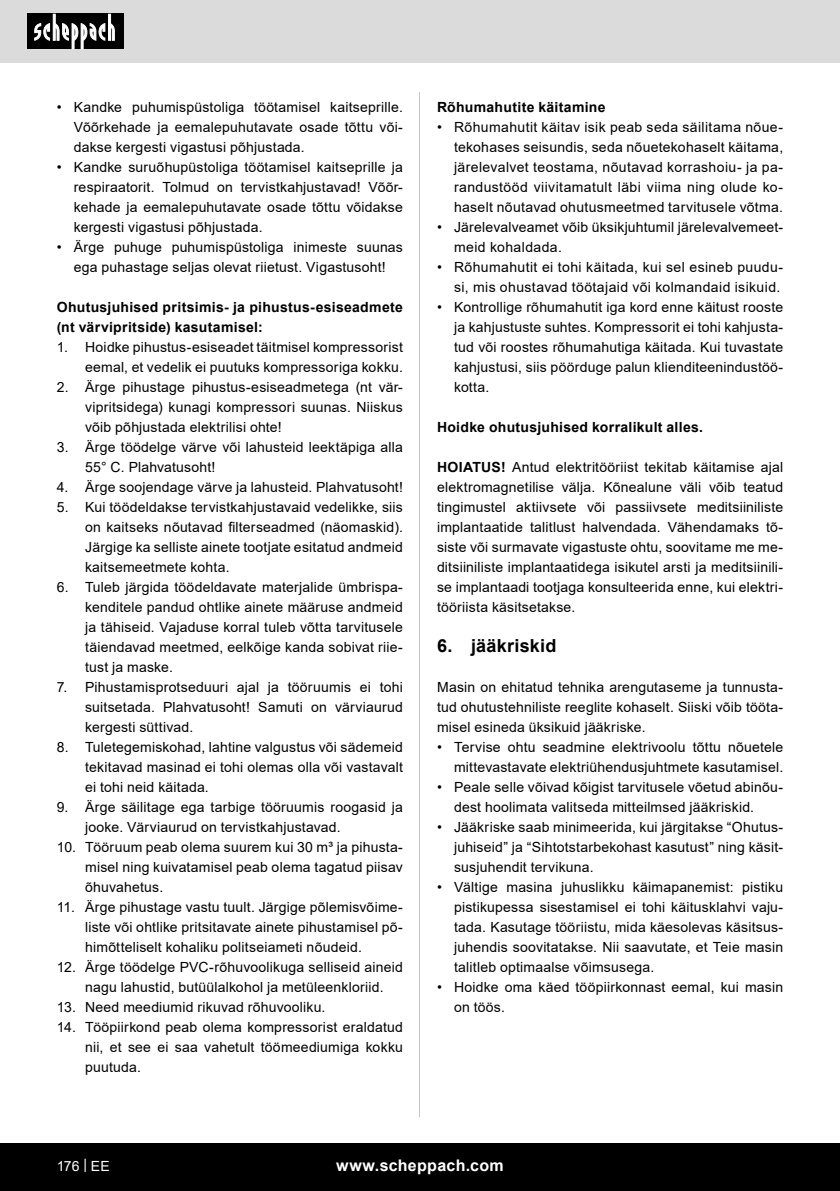
<style>
.page{position:relative;width:840px;height:1191px;background:#fff}
.page>*{position:absolute;margin:0;border:0;box-sizing:border-box;transform-origin:0 0}
.t1{font:700 18px "Arial";letter-spacing:.015em;color:#000}
.t2{font:700 16px "Arial";letter-spacing:.02em;color:#fff}
.t3{font:14px/20px "Arial";letter-spacing:.015em;color:#000;text-align:justify}
.Subheadline{font:700 14px/20px "Arial";letter-spacing:.025em;color:#000}
.Grundtext__Bold{font:700 14px "Arial";letter-spacing:.02em;color:#000}
.t4{font:14px "Arial";color:#fff}
.s1{font-weight:700}
</style>
<div class="page">
<div style="left:0;top:0;width:839px;height:63px;background:#dbdbdb"></div>
<div style="left:0;top:1143px;width:839px;height:48px;background:#000"></div>
<div style="left:27px;top:14px;width:96px;height:35px;background:#000"></div>
<svg style="left:34px;top:14px;width:81px;height:35px"></svg>
<hr style="left:419px;top:92px;width:1px;height:1025px;background:#c7c7c7">
<p class="t3" style="left:74px;top:97px;width:330px;text-indent:-17px">• Kandke puhumispüstoliga töötamisel kaitseprille.<br>Võõrkehade ja eemalepuhutavate osade tõttu või&shy;dakse kergesti vigastusi põhjustada.</p>
<p class="t3" style="left:74px;top:157px;width:330px;text-indent:-17px">• Kandke suruõhupüstoliga töötamisel kaitseprille ja respiraatorit. Tolmud on tervistkahjustavad! Võõr&shy;kehade ja eemalepuhutavate osade tõttu võidakse kergesti vigastusi põhjustada.</p>
<p class="t3" style="left:57px;top:237px;width:347px;text-align:center">• Ärge puhuge puhumispüstoliga inimeste suunas ega puhastage seljas olevat riietust. Vigastusoht!</p>
<p class="Subheadline" style="left:57px;top:297px;width:347px">Ohutusjuhised pritsimis- ja pihustus-esiseadmete (nt värvipritside) kasutamisel:</p>
<p class="t3" style="left:57px;top:337px;width:347px;text-align:right">1. Hoidke pihustus-esiseadet täitmisel kompressorist eemal, et vedelik ei puutuks kompressoriga kokku.</p>
<p class="t3" style="left:85px;top:377px;width:319px;text-indent:-28px">2. Ärge pihustage pihustus-esiseadmetega (nt vär&shy;vipritsidega) kunagi kompressori suunas. Niiskus võib põhjustada elektrilisi ohte!</p>
<p class="t3" style="left:85px;top:437px;width:319px;text-indent:-28px">3. Ärge töödelge värve või lahusteid leektäpiga alla<br>55° C. Plahvatusoht!</p>
<p class="t3" style="left:57px;top:477px;width:347px">4. Ärge soojendage värve ja lahusteid. Plahvatusoht!</p>
<p class="t3" style="left:85px;top:497px;width:319px;text-indent:-28px">5. Kui töödeldakse tervistkahjustavaid vedelikke, siis on kaitseks nõutavad filterseadmed (näomaskid).<br>Järgige ka selliste ainete tootjate esitatud andmeid kaitsemeetmete kohta.</p>
<p class="t3" style="left:85px;top:577px;width:319px;text-indent:-28px">6. Tuleb järgida töödeldavate materjalide ümbrispa&shy;kenditele pandud ohtlike ainete määruse andmeid ja tähiseid. Vajaduse korral tuleb võtta tarvitusele täiendavad meetmed, eelkõige kanda sobivat riie&shy;tust ja maske.</p>
<p class="t3" style="left:85px;top:677px;width:319px;text-indent:-28px">7. Pihustamisprotseduuri ajal ja tööruumis ei tohi suitsetada. Plahvatusoht! Samuti on värviaurud kergesti süttivad.</p>
<p class="t3" style="left:85px;top:737px;width:319px;text-indent:-28px">8. Tuletegemiskohad, lahtine valgustus või sädemeid tekitavad masinad ei tohi olemas olla või vastavalt ei tohi neid käitada.</p>
<p class="t3" style="left:85px;top:797px;width:319px;text-indent:-28px">9. Ärge säilitage ega tarbige tööruumis roogasid ja jooke. Värviaurud on tervistkahjustavad.</p>
<p class="t3" style="left:85px;top:837px;width:319px;text-indent:-28px">10. Tööruum peab olema suurem kui 30 m³ ja pihusta&shy;misel ning kuivatamisel peab olema tagatud piisav õhuvahetus.</p>
<p class="t3" style="left:85px;top:897px;width:319px;text-indent:-28px">11. Ärge pihustage vastu tuult. Järgige põlemisvõime&shy;liste või ohtlike pritsitavate ainete pihustamisel põ&shy;himõtteliselt kohaliku politseiameti nõudeid.</p>
<p class="t3" style="left:85px;top:957px;width:319px;text-indent:-28px">12. Ärge töödelge PVC-rõhuvoolikuga selliseid aineid nagu lahustid, butüülalkohol ja metüleenkloriid.</p>
<p class="t3" style="left:57px;top:997px;width:270px">13. Need meediumid rikuvad rõhuvooliku.</p>
<p class="t3" style="left:85px;top:1017px;width:319px;text-indent:-28px">14. Tööpiirkond peab olema kompressorist eraldatud nii, et see ei saa vahetult töömeediumiga kokku puutuda.</p>
<p class="Subheadline" style="left:437px;top:97px;width:170px">Rõhumahutite käitamine</p>
<p class="t3" style="left:454px;top:117px;width:330px;text-indent:-17px">• Rõhumahutit käitav isik peab seda säilitama nõue&shy;tekohases seisundis, seda nõuetekohaselt käitama, järelevalvet teostama, nõutavad korrashoiu- ja pa&shy;randustööd viivitamatult läbi viima ning olude ko&shy;haselt nõutavad ohutusmeetmed tarvitusele võtma.</p>
<p class="t3" style="left:454px;top:217px;width:330px;text-indent:-17px">• Järelevalveamet võib üksikjuhtumil järelevalvemeet&shy;meid kohaldada.</p>
<p class="t3" style="left:437px;top:257px;width:347px;text-align:right">• Rõhumahutit ei tohi käitada, kui sel esineb puudu&shy;si, mis ohustavad töötajaid või kolmandaid isikuid.</p>
<p class="t3" style="left:454px;top:297px;width:330px;text-indent:-17px">• Kontrollige rõhumahutit iga kord enne käitust rooste ja kahjustuste suhtes. Kompressorit ei tohi kahjusta&shy;tud või roostes rõhumahutiga käitada. Kui tuvastate kahjustusi, siis pöörduge palun klienditeenindustöö&shy;kotta.</p>
<p class="Grundtext__Bold" style="left:437px;top:417px;width:267px">Hoidke ohutusjuhised korralikult alles.</p>
<p class="t3" style="left:437px;top:457px;width:347px"><span class="s1">HOIATUS!</span> Antud elektritööriist tekitab käitamise ajal elektromagnetilise välja. Kõnealune väli võib teatud tingimustel aktiivsete või passiivsete meditsiiniliste implantaatide talitlust halvendada. Vähendamaks tõ&shy;siste või surmavate vigastuste ohtu, soovitame me me&shy;ditsiiniliste implantaatidega isikutel arsti ja meditsiinili&shy;se implantaadi tootjaga konsulteerida enne, kui elektri&shy;tööriista käsitsetakse.</p>
<p class="t1" style="left:437px;top:633px;width:121px">6. jääkriskid</p>
<p class="t3" style="left:437px;top:677px;width:347px">Masin on ehitatud tehnika arengutaseme ja tunnusta&shy;tud ohutustehniliste reeglite kohaselt. Siiski võib tööta&shy;misel esineda üksikuid jääkriske.</p>
<p class="t3" style="left:437px;top:737px;width:347px;text-align:right">• Tervise ohtu seadmine elektrivoolu tõttu nõuetele mittevastavate elektriühendusjuhtmete kasutamisel.</p>
<p class="t3" style="left:454px;top:777px;width:330px;text-indent:-17px">• Peale selle võivad kõigist tarvitusele võetud abinõu&shy;dest hoolimata valitseda mitteilmsed jääkriskid.</p>
<p class="t3" style="left:454px;top:817px;width:330px;text-indent:-17px">• Jääkriske saab minimeerida, kui järgitakse “Ohutus&shy;juhiseid” ja “Sihtotstarbekohast kasutust” ning käsit&shy;susjuhendit tervikuna.</p>
<p class="t3" style="left:454px;top:877px;width:330px;text-indent:-17px">• Vältige masina juhuslikku käimapanemist: pistiku pistikupessa sisestamisel ei tohi käitusklahvi vaju&shy;tada. Kasutage tööriistu, mida käesolevas käsitsus&shy;juhendis soovitatakse. Nii saavutate, et Teie masin talitleb optimaalse võimsusega.</p>
<p class="t3" style="left:454px;top:977px;width:330px;text-indent:-17px">• Hoidke oma käed tööpiirkonnast eemal, kui masin on töös.</p>
<p class="t4" style="left:57px;top:1156px;width:55px">176 | EE</p>
<p class="t2" style="left:336px;top:1154px;width:169px">www.scheppach.com</p>
</div>
